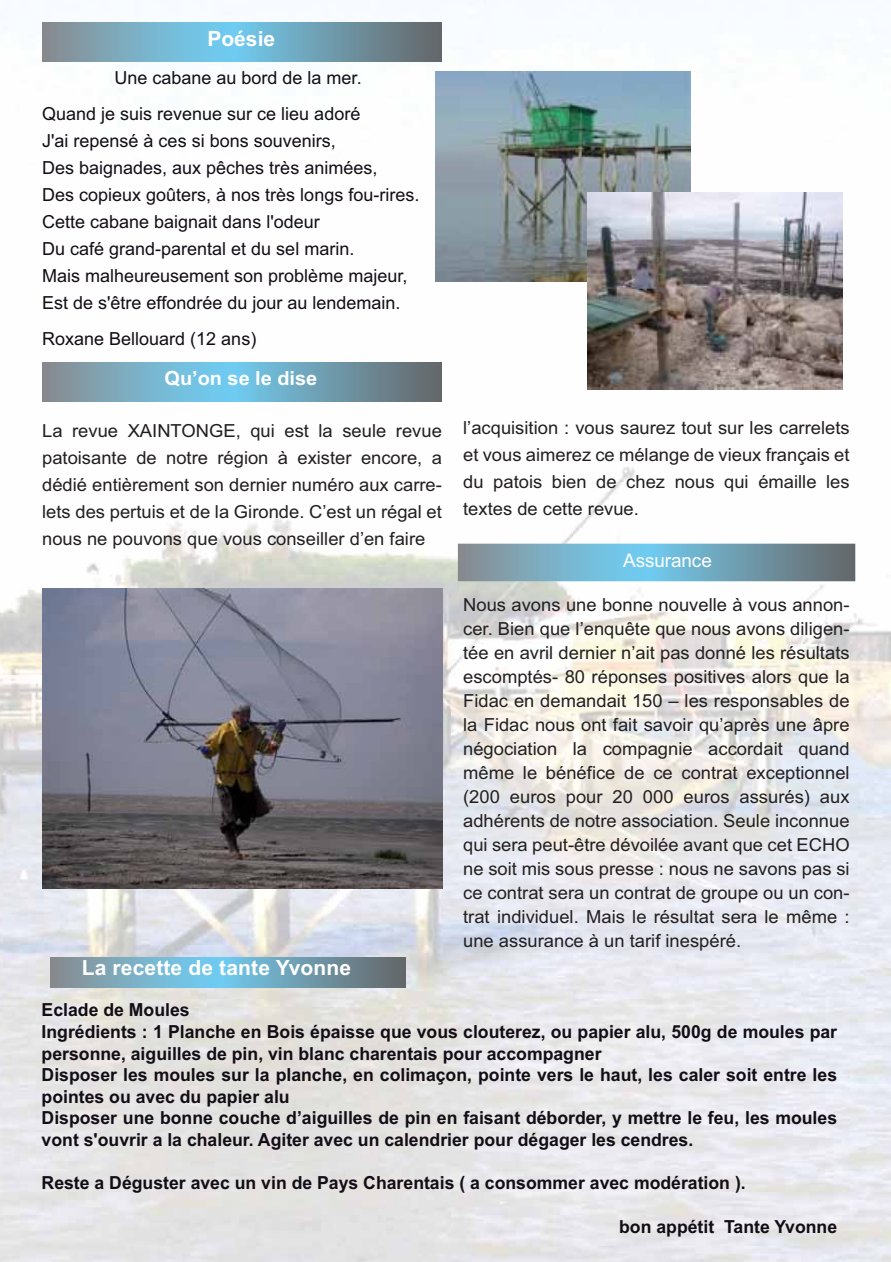
<style>
.page{position:relative;width:891px;height:1262px;background:#fff}
.page>*{position:absolute;margin:0;border:0;box-sizing:border-box;transform-origin:0 0}
.t1{font:700 21px "Arial";letter-spacing:.005em;color:#fff}
.t2{font:700 19.5px "Arial";color:#fff}
.t3{font:18.9px "Arial";letter-spacing:-.01em;color:#fff}
.t4{font:18px/24px "Arial";color:#231f20;text-align:justify}
.t5{font:700 18px/21.6px "Arial";color:#130d16}
.t6{font:18px/27px "Arial";color:#130d16;text-align:right}
</style>
<div class="page">
<img style="left:0;top:0;width:891px;height:1262px">
<svg style="left:51px;top:957px;width:354px;height:30px"></svg>
<svg style="left:43px;top:22px;width:399px;height:39px"></svg>
<img style="left:435px;top:71px;width:255px;height:210px">
<img style="left:588px;top:192px;width:255px;height:198px">
<svg style="left:42px;top:362px;width:399px;height:40px"></svg>
<img style="left:43px;top:589px;width:400px;height:299px">
<svg style="left:458px;top:544px;width:397px;height:37px"></svg>
<p class="t1" style="left:207px;top:31px;width:69px">Poésie</p>
<p class="t6" style="left:42px;top:61px;width:321px;line-height:36px">Une cabane au bord de la mer.<br>Quand je suis revenue sur ce lieu adoré</p>
<p class="t6" style="left:42px;top:129px;width:379px;text-align:left">J'ai repensé à ces si bons souvenirs,<br>Des baignades, aux pêches très animées,<br>Des copieux goûters, à nos très longs fou-rires.<br>Cette cabane baignait dans l'odeur<br>Du café grand-parental et du sel marin.<br>Mais malheureusement son problème majeur, Est de s'être effondrée du jour au lendemain.</p>
<p class="t6" style="left:42px;top:327px;width:216px">Roxane Bellouard (12 ans)</p>
<p class="t2" style="left:165px;top:371px;width:154px">Qu’on se le dise</p>
<p class="t4" style="left:42px;top:419px;width:401px;line-height:27px">La revue XAINTONGE, qui est la seule revue patoisante de notre région à exister encore, a dédié entièrement son dernier numéro aux carre&shy;lets des pertuis et de la Gironde. C’est un régal et nous ne pouvons que vous conseiller d’en faire</p>
<p class="t4" style="left:463px;top:416px;width:388px;line-height:27px">l’acquisition : vous saurez tout sur les carrelets et vous aimerez ce mélange de vieux français et du patois bien de chez nous qui émaille les textes de cette revue.</p>
<p class="t3" style="left:623px;top:553px;width:90px">Assurance</p>
<p class="t4" style="left:463px;top:595px;width:388px">Nous avons une bonne nouvelle à vous annon&shy;cer. Bien que l’enquête que nous avons diligen&shy;tée en avril dernier n’ait pas donné les résultats escomptés- 80 réponses positives alors que la Fidac en demandait 150 – les responsables de la Fidac nous ont fait savoir qu’après une âpre négociation la compagnie accordait quand même le bénéfice de ce contrat exceptionnel (200 euros pour 20 000 euros assurés) aux adhérents de notre association. Seule inconnue qui sera peut-être dévoilée avant que cet ECHO ne soit mis sous presse : nous ne savons pas si ce contrat sera un contrat de groupe ou un con&shy;trat individuel. Mais le résultat sera le même : une assurance à un tarif inespéré.</p>
<p class="t1" style="left:82px;top:960px;width:271px">La recette de tante Yvonne</p>
<p class="t5" style="left:42px;top:1001px;width:797px">Eclade de Moules<br>Ingrédients : 1 Planche en Bois épaisse que vous clouterez, ou papier alu, 500g de moules par personne, aiguilles de pin, vin blanc charentais pour accompagner<br>Disposer les moules sur la planche, en colimaçon, pointe vers le haut, les caler soit entre les pointes ou avec du papier alu<br>Disposer une bonne couche d’aiguilles de pin en faisant déborder, y mettre le feu, les moules vont s'ouvrir a la chaleur. Agiter avec un calendrier pour dégager les cendres.</p>
<p class="t5" style="left:42px;top:1174px;width:705px">Reste a Déguster avec un vin de Pays Charentais ( a consommer avec modération ).</p>
<p class="t5" style="left:619px;top:1217px;width:219px">bon appétit Tante Yvonne</p>
</div>
